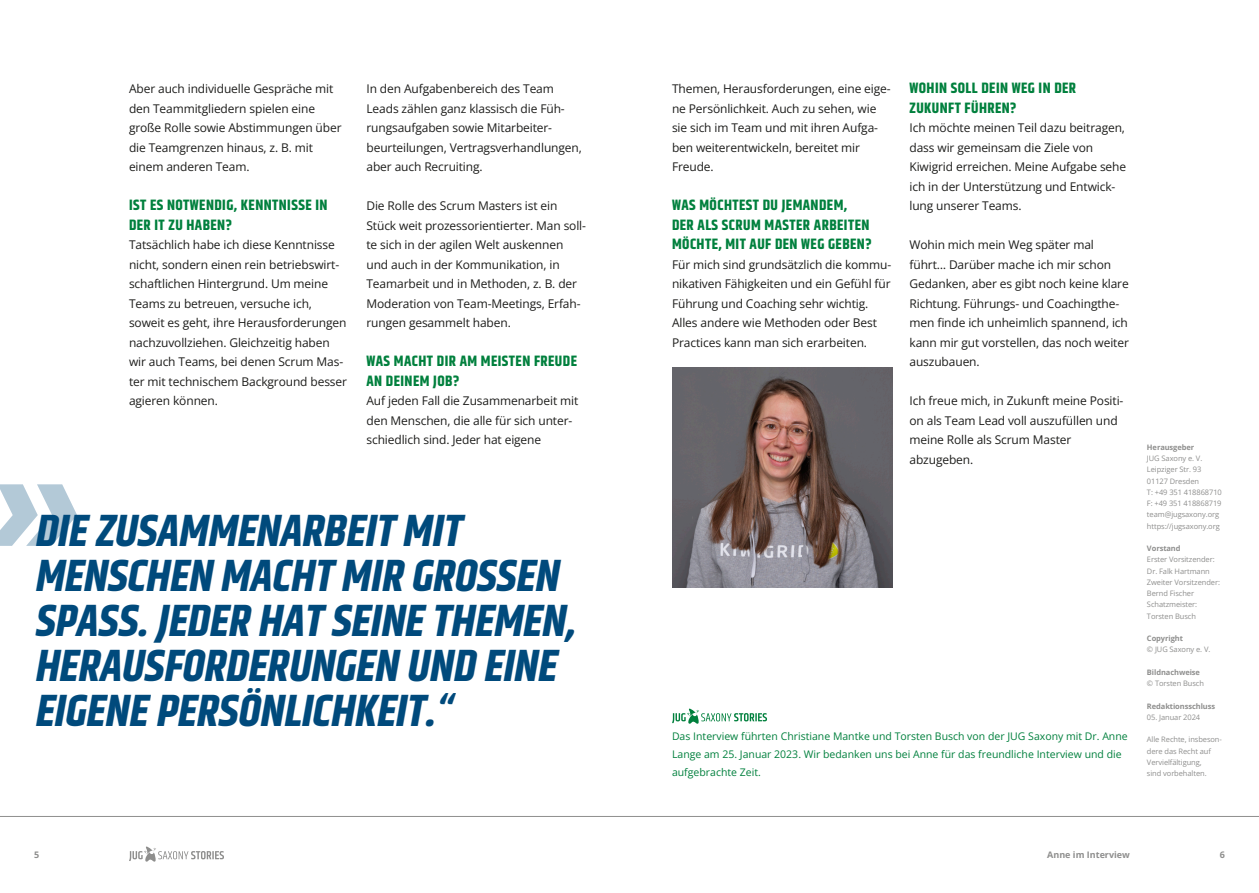
<style>
.page{position:relative;width:1259px;height:893px;background:#fff}
.page>*{position:absolute;margin:0;border:0;box-sizing:border-box;transform-origin:0 0}
.t1{font:italic 700 45px "Khand";color:#004a7c}
.t2{font:700 15px "Khand";letter-spacing:.03em;color:#00803d}
.t3{font:12px "Open Sans";letter-spacing:-.01em;color:#1d1d1b}
.t4{font:10.5px "Open Sans";color:#00803d}
.t5{font:700 9px "Open Sans";color:#8e8e8d}
.t6{font:7.5px "Open Sans";letter-spacing:-.01em;color:#8e8e8d}
.t7{font:700 7.5px "Open Sans";letter-spacing:-.01em;color:#8e8e8d}
</style>
<div class="page">
<hr style="left:0;top:816px;width:1259px;height:1px;background:#8e8e8d">
<svg style="left:129px;top:846px;width:95px;height:16px"></svg>
<svg style="left:0;top:484px;width:77px;height:62px"></svg>
<img style="left:672px;top:368px;width:220px;height:220px">
<svg style="left:672px;top:708px;width:95px;height:16px"></svg>
<p class="t3" style="left:129px;top:80px;width:206px">Aber auch individuelle Gespräche mit</p>
<p class="t3" style="left:129px;top:100px;width:188px">den Teammitgliedern spielen eine</p>
<p class="t3" style="left:129px;top:119px;width:214px">große Rolle sowie Abstimmungen über</p>
<p class="t3" style="left:129px;top:139px;width:185px">die Teamgrenzen hinaus, z. B. mit</p>
<p class="t3" style="left:129px;top:158px;width:122px">einem anderen Team.</p>
<p class="t2" style="left:129px;top:194px;width:200px">IST ES NOTWENDIG, KENNTNISSE IN</p>
<p class="t2" style="left:129px;top:214px;width:105px">DER IT ZU HABEN?</p>
<p class="t3" style="left:129px;top:236px;width:207px">Tatsächlich habe ich diese Kenntnisse</p>
<p class="t3" style="left:129px;top:256px;width:212px">nicht, sondern einen rein betriebswirt-</p>
<p class="t3" style="left:129px;top:275px;width:201px">schaftlichen Hintergrund. Um meine</p>
<p class="t3" style="left:129px;top:295px;width:184px">Teams zu betreuen, versuche ich,</p>
<p class="t3" style="left:129px;top:314px;width:219px">soweit es geht, ihre Herausforderungen</p>
<p class="t3" style="left:129px;top:334px;width:202px">nachzuvollziehen. Gleichzeitig haben</p>
<p class="t3" style="left:129px;top:353px;width:216px">wir auch Teams, bei denen Scrum Mas-</p>
<p class="t3" style="left:129px;top:373px;width:220px">ter mit technischem Background besser</p>
<p class="t3" style="left:129px;top:392px;width:90px">agieren können.</p>
<p class="t3" style="left:366px;top:80px;width:189px">In den Aufgabenbereich des Team</p>
<p class="t3" style="left:366px;top:100px;width:200px">Leads zählen ganz klassisch die Füh-</p>
<p class="t3" style="left:366px;top:119px;width:187px">rungsaufgaben sowie Mitarbeiter-</p>
<p class="t3" style="left:366px;top:139px;width:217px">beurteilungen, Vertragsverhandlungen,</p>
<p class="t3" style="left:366px;top:158px;width:118px">aber auch Recruiting.</p>
<p class="t3" style="left:366px;top:197px;width:192px">Die Rolle des Scrum Masters ist ein</p>
<p class="t3" style="left:366px;top:217px;width:221px">Stück weit prozessorientierter. Man soll-</p>
<p class="t3" style="left:366px;top:236px;width:198px">te sich in der agilen Welt auskennen</p>
<p class="t3" style="left:366px;top:256px;width:195px">und auch in der Kommunikation, in</p>
<p class="t3" style="left:366px;top:275px;width:212px">Teamarbeit und in Methoden, z. B. der</p>
<p class="t3" style="left:366px;top:295px;width:216px">Moderation von Team-Meetings, Erfah-</p>
<p class="t3" style="left:366px;top:314px;width:146px">rungen gesammelt haben.</p>
<p class="t2" style="left:366px;top:350px;width:212px">WAS MACHT DIR AM MEISTEN FREUDE</p>
<p class="t2" style="left:366px;top:370px;width:94px">AN DEINEM JOB?</p>
<p class="t3" style="left:366px;top:392px;width:213px">Auf jeden Fall die Zusammenarbeit mit</p>
<p class="t3" style="left:366px;top:412px;width:207px">den Menschen, die alle für sich unter-</p>
<p class="t3" style="left:366px;top:431px;width:176px">schiedlich sind. Jeder hat eigene</p>
<p class="t1" style="left:34px;top:499px;width:440px">DIEZUSAMMENARBEITMIT</p>
<p class="t1" style="left:34px;top:544px;width:537px">MENSCHEN MACHTMIRGROSSEN</p>
<p class="t1" style="left:34px;top:589px;width:554px">SPASS.JEDERHATSEINETHEMEN,</p>
<p class="t1" style="left:34px;top:634px;width:535px">HERAUSFORDERUNGEN UNDEINE</p>
<p class="t1" style="left:34px;top:679px;width:431px">EIGENEPERSÖNLICHKEIT.“</p>
<p class="t3" style="left:672px;top:80px;width:220px">Themen, Herausforderungen, eine eige-</p>
<p class="t3" style="left:672px;top:100px;width:206px">ne Persönlichkeit. Auch zu sehen, wie</p>
<p class="t3" style="left:672px;top:119px;width:208px">sie sich im Team und mit ihren Aufga-</p>
<p class="t3" style="left:672px;top:139px;width:189px">ben weiterentwickeln, bereitet mir</p>
<p class="t3" style="left:672px;top:158px;width:43px">Freude.</p>
<p class="t2" style="left:672px;top:194px;width:177px">WAS MÖCHTEST DU JEMANDEM,</p>
<p class="t2" style="left:672px;top:214px;width:199px">DER ALS SCRUM MASTER ARBEITEN</p>
<p class="t2" style="left:672px;top:233px;width:201px">MÖCHTE, MIT AUF DEN WEG GEBEN?</p>
<p class="t3" style="left:672px;top:256px;width:221px">Für mich sind grundsätzlich die kommu-</p>
<p class="t3" style="left:672px;top:275px;width:220px">nikativen Fähigkeiten und ein Gefühl für</p>
<p class="t3" style="left:672px;top:295px;width:198px">Führung und Coaching sehr wichtig.</p>
<p class="t3" style="left:672px;top:314px;width:206px">Alles andere wie Methoden oder Best</p>
<p class="t3" style="left:672px;top:334px;width:196px">Practices kann man sich erarbeiten.</p>
<p class="t2" style="left:909px;top:77px;width:168px">WOHIN SOLL DEIN WEG IN DER</p>
<p class="t2" style="left:909px;top:97px;width:109px">ZUKUNFT FÜHREN?</p>
<p class="t3" style="left:909px;top:119px;width:217px">Ich möchte meinen Teil dazu beitragen,</p>
<p class="t3" style="left:909px;top:139px;width:185px">dass wir gemeinsam die Ziele von</p>
<p class="t3" style="left:909px;top:158px;width:218px">Kiwigrid erreichen. Meine Aufgabe sehe</p>
<p class="t3" style="left:909px;top:178px;width:207px">ich in der Unterstützung und Entwick-</p>
<p class="t3" style="left:909px;top:197px;width:114px">lung unserer Teams.</p>
<p class="t3" style="left:909px;top:236px;width:186px">Wohin mich mein Weg später mal</p>
<p class="t3" style="left:909px;top:256px;width:203px">führt… Darüber mache ich mir schon</p>
<p class="t3" style="left:909px;top:275px;width:221px">Gedanken, aber es gibt noch keine klare</p>
<p class="t3" style="left:909px;top:295px;width:211px">Richtung. Führungs- und Coachingthe-</p>
<p class="t3" style="left:909px;top:314px;width:220px">men finde ich unheimlich spannend, ich</p>
<p class="t3" style="left:909px;top:334px;width:221px">kann mir gut vorstellen, das noch weiter</p>
<p class="t3" style="left:909px;top:353px;width:72px">auszubauen.</p>
<p class="t3" style="left:909px;top:392px;width:215px">Ich freue mich, in Zukunft meine Positi-</p>
<p class="t3" style="left:909px;top:412px;width:210px">on als Team Lead voll auszufüllen und</p>
<p class="t3" style="left:909px;top:431px;width:163px">meine Rolle als Scrum Master</p>
<p class="t3" style="left:909px;top:451px;width:65px">abzugeben.</p>
<p class="t4" style="left:672px;top:729px;width:457px">Das Interview führten Christiane Mantke und Torsten Busch von der JUG Saxony mit Dr. Anne</p>
<p class="t4" style="left:672px;top:747px;width:451px">Lange am 25. Januar 2023. Wir bedanken uns bei Anne für das freundliche Interview und die</p>
<p class="t4" style="left:672px;top:765px;width:90px">aufgebrachte Zeit.</p>
<p class="t7" style="left:1147px;top:442px;width:49px">Herausgeber</p>
<p class="t6" style="left:1147px;top:453px;width:57px">JUG Saxony e. V.</p>
<p class="t6" style="left:1147px;top:464px;width:56px">Leipziger Str. 93</p>
<p class="t6" style="left:1147px;top:475px;width:54px">01127 Dresden</p>
<p class="t6" style="left:1147px;top:487px;width:76px">T: +49 351 418868710</p>
<p class="t6" style="left:1147px;top:498px;width:76px">F: +49 351 418868719</p>
<p class="t6" style="left:1147px;top:509px;width:74px">team@jugsaxony.org</p>
<p class="t6" style="left:1147px;top:520px;width:74px">https://jugsaxony.org</p>
<p class="t7" style="left:1147px;top:543px;width:35px">Vorstand</p>
<p class="t6" style="left:1147px;top:554px;width:69px">Erster Vorsitzender:</p>
<p class="t6" style="left:1147px;top:565px;width:64px">Dr. Falk Hartmann</p>
<p class="t6" style="left:1147px;top:577px;width:74px">Zweiter Vorsitzender:</p>
<p class="t6" style="left:1147px;top:588px;width:49px">Bernd Fischer</p>
<p class="t6" style="left:1147px;top:599px;width:52px">Schatzmeister:</p>
<p class="t6" style="left:1147px;top:610px;width:51px">Torsten Busch</p>
<p class="t7" style="left:1147px;top:633px;width:37px">Copyright</p>
<p class="t6" style="left:1147px;top:644px;width:65px">© JUG Saxony e. V.</p>
<p class="t7" style="left:1147px;top:667px;width:55px">Bildnachweise</p>
<p class="t6" style="left:1147px;top:678px;width:59px">© Torsten Busch</p>
<p class="t7" style="left:1147px;top:700px;width:70px">Redaktionsschluss</p>
<p class="t6" style="left:1147px;top:712px;width:55px">05. Januar 2024</p>
<p class="t6" style="left:1147px;top:734px;width:76px">Alle Rechte, insbeson-</p>
<p class="t6" style="left:1147px;top:745px;width:65px">dere das Recht auf</p>
<p class="t6" style="left:1147px;top:757px;width:56px">Vervielfältigung,</p>
<p class="t6" style="left:1147px;top:768px;width:61px">sind vorbehalten.</p>
<p class="t5" style="left:34px;top:848px;width:7px">5</p>
<p class="t5" style="left:1047px;top:848px;width:84px">Anne im Interview</p>
<p class="t5" style="left:1219px;top:848px;width:7px">6</p>
</div>
